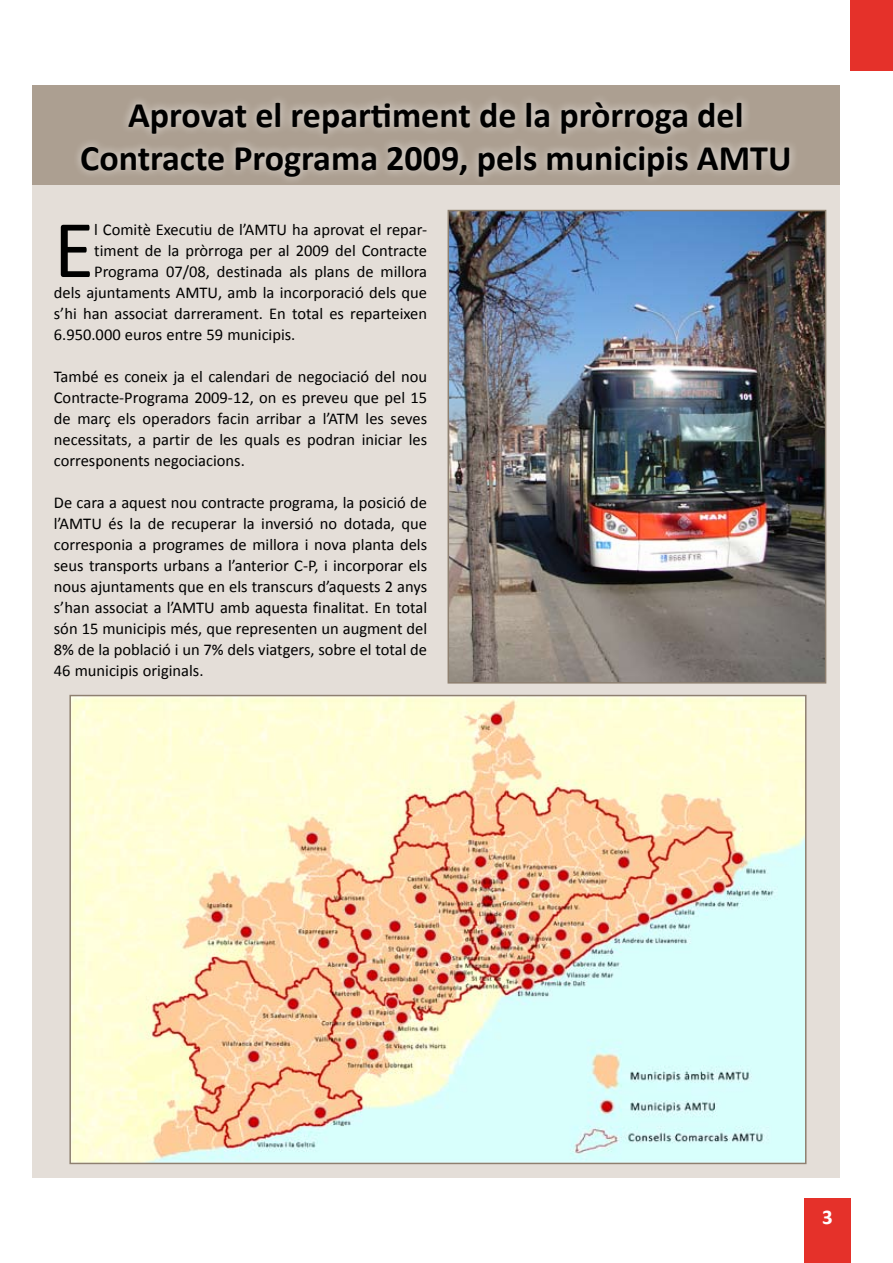
<style>
.page{position:relative;width:893px;height:1263px;background:#fff}
.page>*{position:absolute;margin:0;border:0;box-sizing:border-box;transform-origin:0 0}
.t1{font:82.65px "Calibri";color:#000}
.t2{font:700 36px/43.2px "Calibri";color:#000;text-align:center}
.t3{font:700 21px "Calibri";color:#fff}
.t4{font:16.5px/21px "Calibri";color:#000;text-align:justify}
</style>
<div class="page">
<div style="left:804px;top:1198px;width:46px;height:65px;background:#e5312a"></div>
<div style="left:850px;top:0;width:43px;height:70px;background:#e5312a"></div>
<div style="left:32px;top:85px;width:808px;height:1093px;background:#e4ded8"></div>
<div style="left:32px;top:85px;width:808px;height:99px;background:#ac9f91"></div>
<div style="left:72px;top:92px;width:821px;height:125px;background:#fff;opacity:.75"></div>
<img style="left:72px;top:698px;width:731px;height:463px">
<div style="left:69px;top:695px;width:737px;height:469px;border:2px solid #8e8070"></div>
<img style="left:451px;top:213px;width:372px;height:468px">
<div style="left:448px;top:210px;width:378px;height:474px;border:2px solid #8e8070"></div>
<h2 class="t2" style="left:80px;top:91px;width:713px">Aprovat el repartiment de la pròrroga del<br>Contracte Programa 2009, pels municipis AMTU</h2>
<h1 class="t1" style="left:54px;top:198px;width:42px">E</h1>
<p class="t4" style="left:94px;top:218px;width:334px">l Comitè Executiu de l’AMTU ha aprovat el repar-</p>
<p class="t4" style="left:94px;top:239px;width:334px">timent de la pròrroga per al 2009 del Contracte</p>
<p class="t4" style="left:94px;top:260px;width:334px">Programa 07/08, destinada als plans de millora</p>
<p class="t4" style="left:54px;top:281px;width:375px">dels ajuntaments AMTU, amb la incorporació dels que</p>
<p class="t4" style="left:54px;top:302px;width:375px">s’hi han associat darrerament. En total es reparteixen</p>
<p class="t4" style="left:54px;top:323px;width:243px">6.950.000 euros entre 59 municipis.</p>
<p class="t4" style="left:54px;top:365px;width:375px">També es coneix ja el calendari de negociació del nou Contracte-Programa 2009-12, on es preveu que pel 15 de març els operadors facin arribar a l’ATM les seves necessitats, a partir de les quals es podran iniciar les corresponents negociacions.</p>
<p class="t4" style="left:54px;top:491px;width:375px">De cara a aquest nou contracte programa, la posició de l’AMTU és la de recuperar la inversió no dotada, que corresponia a programes de millora i nova planta dels seus transports urbans a l’anterior C-P, i incorporar els nous ajuntaments que en els transcurs d’aquests 2 anys s’han associat a l’AMTU amb aquesta finalitat. En total són 15 municipis més, que representen un augment del 8% de la població i un 7% dels viatgers, sobre el total de 46 municipis originals.</p>
<p class="t3" style="left:822px;top:1204px;width:12px">3</p>
</div>
